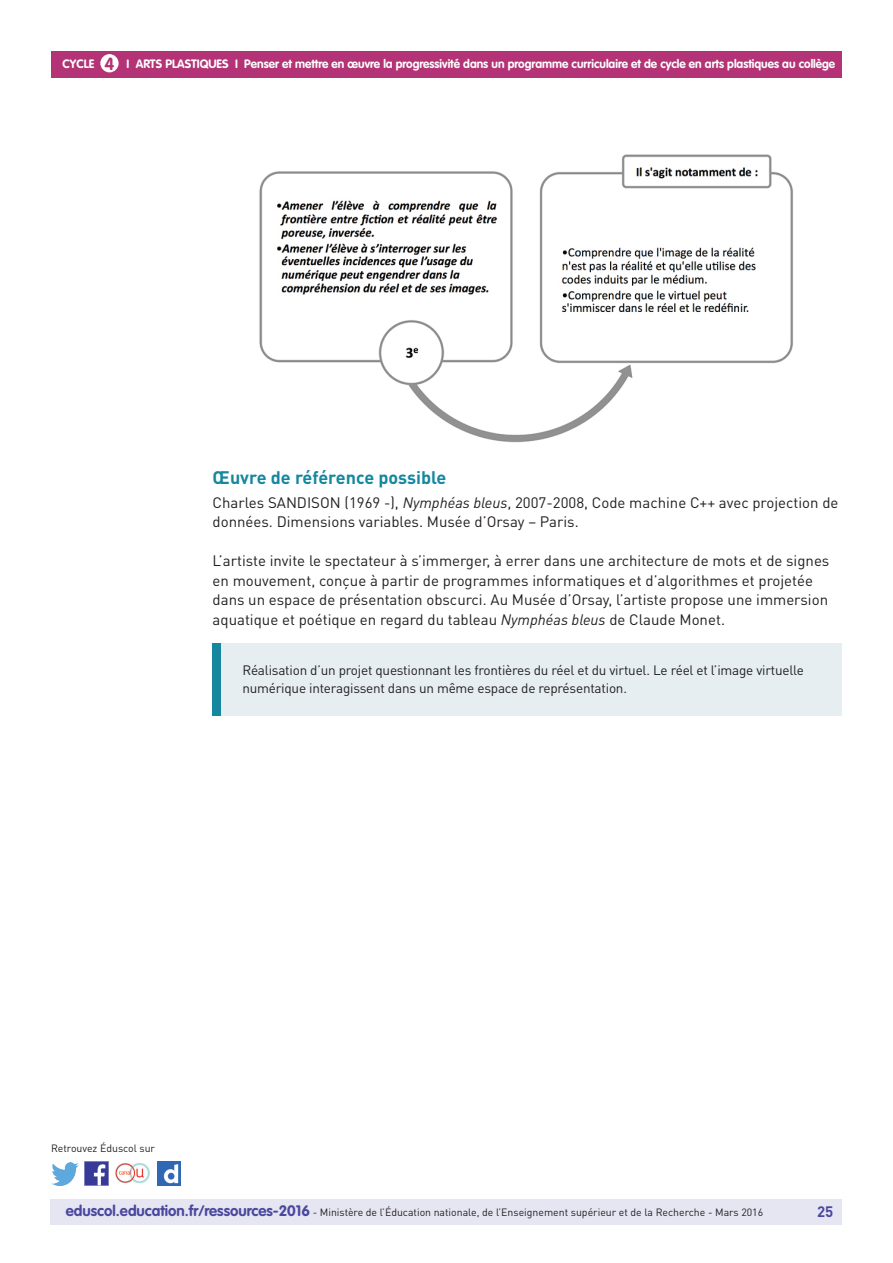
<style>
.page{position:relative;width:893px;height:1263px;background:#fff}
.page>*{position:absolute;margin:0;border:0;box-sizing:border-box;transform-origin:0 0}
.t1{font:700 18px "DIN Pro";color:#16879f}
.t2{font:15px/19.5px "DIN Pro";color:#231f20}
.t3{font:700 15px "DIN Pro";color:#4a489e}
.t4{font:13.5px/18px "DIN Pro";letter-spacing:-.015em;color:#231f20}
.t5{font:700 12px "VAG Rounded Std";color:#fff}
.t6{font:10.5px "DIN Pro";color:#231f20}
.s1{font-size:17.25px;color:#b43376}
.s2{font-style:italic}
.s3{font-family:"VAG Rounded Std";font-weight:700;font-size:15px;color:#4a489e}
</style>
<div class="page">
<div style="left:50px;top:1199px;width:791px;height:26px;background:#e6e5f2"></div>
<div style="left:51px;top:51px;width:791px;height:27px;background:#b43376"></div>
<div style="left:100px;top:54px;width:19px;height:18px;background:#fff;border-radius:50%"></div>
<img style="left:85px;top:1162px;width:23px;height:23px">
<img style="left:51px;top:1163px;width:28px;height:22px">
<img style="left:158px;top:1162px;width:22px;height:23px">
<img style="left:115px;top:1163px;width:35px;height:21px">
<img style="left:259px;top:154px;width:534px;height:289px">
<div style="left:213px;top:643px;width:629px;height:72px;background:#e6eef2"></div>
<div style="left:213px;top:643px;width:8px;height:72px;background:#16879f"></div>
<p class="t5" style="left:63px;top:57px;width:773px">CYCLE <span class="s1">4</span> I Arts plastiques I Penser et mettre en œuvre la progressivité dans un programme curriculaire et de cycle en arts plastiques au collège</p>
<p class="t1" style="left:213px;top:465px;width:235px">Œuvre de référence possible</p>
<p class="t2" style="left:213px;top:492px;width:627px">Charles SANDISON (1969 -), <span class="s2">Nymphéas bleus</span>, 2007-2008, Code machine C++ avec projection de données. Dimensions variables. Musée d’Orsay – Paris.</p>
<p class="t2" style="left:213px;top:551px;width:618px">L’artiste invite le spectateur à s’immerger, à errer dans une architecture de mots et de signes en mouvement, conçue à partir de programmes informatiques et d’algorithmes et projetée dans un espace de présentation obscurci. Au Musée d’Orsay, l’artiste propose une immersion aquatique et poétique en regard du tableau <span class="s2">Nymphéas bleus</span> de Claude Monet.</p>
<p class="t4" style="left:242px;top:661px;width:563px">Réalisation d’un projet questionnant les frontières du réel et du virtuel. Le réel et l’image virtuelle numérique interagissent dans un même espace de représentation.</p>
<p class="t6" style="left:51px;top:1141px;width:106px">Retrouvez Éduscol sur</p>
<p class="t6" style="left:66px;top:1205px;width:699px"><span class="s3">eduscol.education.fr/ressources-2016</span> - Ministère de l’Éducation nationale, de l’Enseignement supérieur et de la Recherche - Mars 2016</p>
<p class="t3" style="left:817px;top:1201px;width:18px">25</p>
</div>
